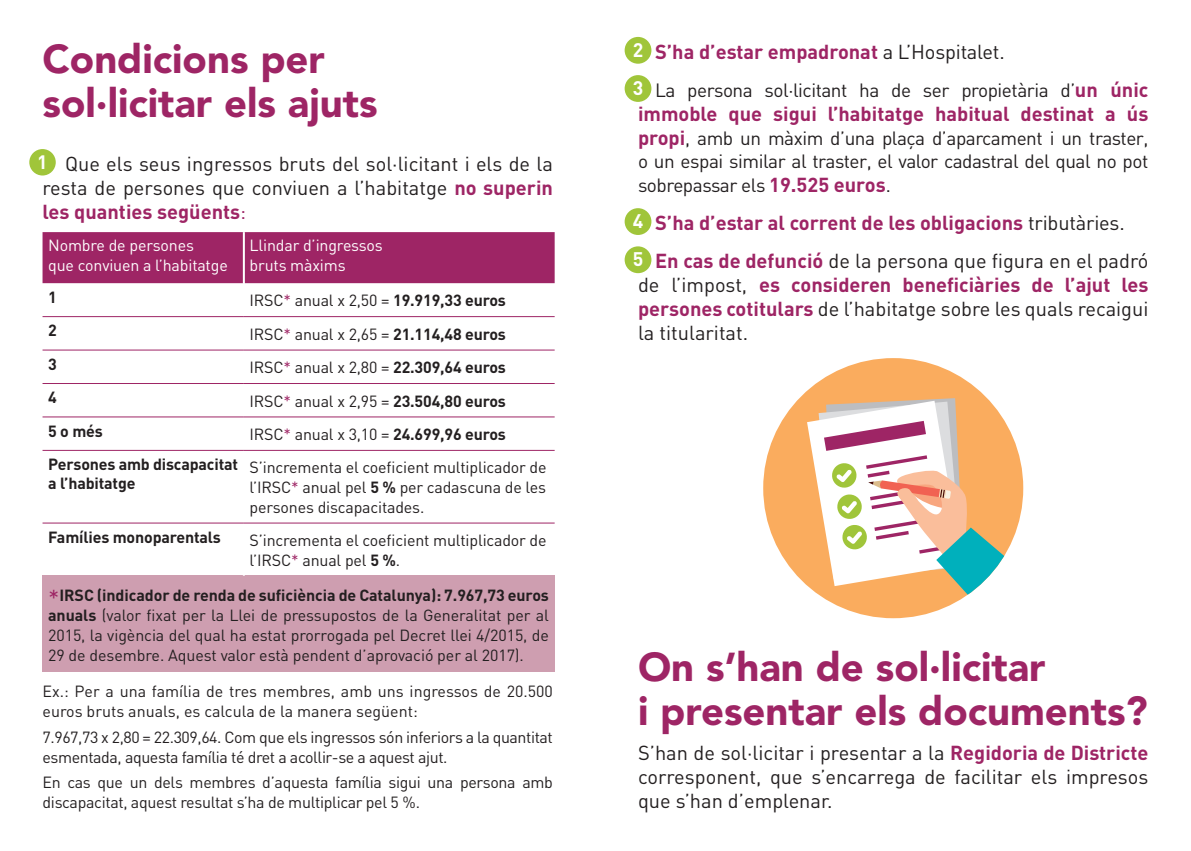
<style>
.page{position:relative;width:1191px;height:851px;background:#fff}
.page>*{position:absolute;margin:0;border:0;box-sizing:border-box;transform-origin:0 0}
.t1{font:900 40px/44px "Avenir LT Std";color:#9e2565}
.t2{font:20px/24px "DIN";color:#231f20;text-align:justify}
.t3{font:700 20px/38.2px "DIN";color:#9e2565}
.t4{font:700 19.4px/38.2px "DIN";color:#fff}
.t5{font:700 19.2px "DIN";color:#fff}
.t6{font:19px/23.4px "DIN";letter-spacing:-.025em;color:#231f20;text-align:justify}
.t7{font:16px/20px "DIN";letter-spacing:-.01em;color:#231f20}
.t8{font:16px/20px "DIN";letter-spacing:-.01em;color:#fff}
.t9{font:700 16px/19.2px "DIN";letter-spacing:-.01em;color:#231f20}
.s1{font-weight:700;color:#9e2565}
.s2{color:#9e2565}
.s3{font-weight:700}
.s4{font-size:24px;color:#9e2565}
.s5{font-weight:400;color:#231f20}
.s6{font-weight:700;font-size:20px;color:#9e2565}
</style>
<div class="page">
<div style="left:624px;top:37px;width:27px;height:27px;background:#a0c53a;border-radius:50%"></div>
<div style="left:624px;top:75px;width:27px;height:27px;background:#a0c53a;border-radius:50%"></div>
<div style="left:624px;top:208px;width:27px;height:27px;background:#a0c53a;border-radius:50%"></div>
<div style="left:624px;top:246px;width:27px;height:27px;background:#a0c53a;border-radius:50%"></div>
<div style="left:43px;top:232px;width:511px;height:51px;background:#9e2565"></div>
<div style="left:43px;top:575px;width:511px;height:97px;background:#ce9eb0"></div>
<hr style="left:243px;top:232px;width:2px;height:51px;background:#fff">
<hr style="left:43px;top:316px;width:201px;height:1px;background:#9e2565">
<hr style="left:244px;top:316px;width:310px;height:1px;background:#9e2565">
<hr style="left:43px;top:349px;width:201px;height:1px;background:#9e2565">
<hr style="left:244px;top:349px;width:310px;height:1px;background:#9e2565">
<hr style="left:43px;top:383px;width:201px;height:1px;background:#9e2565">
<hr style="left:244px;top:383px;width:310px;height:1px;background:#9e2565">
<hr style="left:43px;top:416px;width:201px;height:1px;background:#9e2565">
<hr style="left:244px;top:416px;width:310px;height:1px;background:#9e2565">
<hr style="left:43px;top:450px;width:201px;height:1px;background:#9e2565">
<hr style="left:244px;top:450px;width:310px;height:1px;background:#9e2565">
<hr style="left:43px;top:522px;width:201px;height:1px;background:#9e2565">
<hr style="left:244px;top:522px;width:310px;height:1px;background:#9e2565">
<div style="left:29px;top:149px;width:27px;height:26px;background:#a0c53a;border-radius:50%"></div>
<div style="left:763px;top:358px;width:260px;height:260px;background:#faac5e;border-radius:50%"></div>
<svg style="left:807px;top:398px;width:216px;height:220px"></svg>
<h1 class="t1" style="left:43px;top:37px;width:336px">Condicions per sol·licitar els ajuts</h1>
<p class="t5" style="left:37px;top:149px;width:12px">1</p>
<p class="t2" style="left:43px;top:152px;width:512px;text-indent:23px">Que els seus ingressos bruts del sol·licitant i els de la resta de persones que conviuen a l’habitatge <span class="s1">no superin les quanties següents</span><span class="s2">:</span></p>
<p class="t8" style="left:48px;top:235px;width:181px">Nombre de persones<br>que conviuen a l’habitatge</p>
<p class="t8" style="left:249px;top:235px;width:135px">Llindar d’ingressos bruts màxims</p>
<p class="t9" style="left:48px;top:287px;width:10px">1</p>
<p class="t7" style="left:249px;top:291px;width:258px">IRSC<span class="s2">*</span> anual x 2,50 = <span class="s3">19.919,33 euros</span></p>
<p class="t9" style="left:48px;top:320px;width:10px">2</p>
<p class="t7" style="left:249px;top:324px;width:258px">IRSC<span class="s2">*</span> anual x 2,65 = <span class="s3">21.114,48 euros</span></p>
<p class="t9" style="left:48px;top:354px;width:10px">3</p>
<p class="t7" style="left:249px;top:358px;width:258px">IRSC<span class="s2">*</span> anual x 2,80 = <span class="s3">22.309,64 euros</span></p>
<p class="t9" style="left:48px;top:387px;width:10px">4</p>
<p class="t7" style="left:249px;top:391px;width:258px">IRSC<span class="s2">*</span> anual x 2,95 = <span class="s3">23.504,80 euros</span></p>
<p class="t9" style="left:48px;top:421px;width:56px">5 o més</p>
<p class="t7" style="left:249px;top:424px;width:258px">IRSC<span class="s2">*</span> anual x 3,10 = <span class="s3">24.699,96 euros</span></p>
<p class="t9" style="left:48px;top:454px;width:191px">Persones amb discapacitat a l’habitatge</p>
<p class="t7" style="left:249px;top:457px;width:299px;text-align:justify">S’incrementa el coeficient multiplicador de l’IRSC<span class="s2">*</span> anual pel <span class="s3">5 %</span> per cadascuna de les persones discapacitades.</p>
<p class="t9" style="left:48px;top:527px;width:174px">Famílies monoparentals</p>
<p class="t7" style="left:249px;top:530px;width:299px">S’incrementa el coeficient multiplicador de l’IRSC<span class="s2">*</span> anual pel <span class="s3">5 %</span>.</p>
<p class="t7" style="left:48px;top:585px;width:502px;text-align:justify"><span class="s4">*</span><span class="s3">IRSC (indicador de renda de suficiència de Catalunya): 7.967,73 euros anuals</span> (valor fixat per la Llei de pressupostos de la Generalitat per al 2015, la vigència del qual ha estat prorrogada pel Decret llei 4/2015, de 29 de desembre. Aquest valor està pendent d’aprovació per al 2017).</p>
<p class="t7" style="left:43px;top:681px;width:512px">Ex.: Per a una família de tres membres, amb uns ingressos de 20.500 euros bruts anuals, es calcula de la manera següent:</p>
<p class="t7" style="left:43px;top:727px;width:512px">7.967,73 x 2,80 = 22.309,64. Com que els ingressos són inferiors a la quantitat esmentada, aquesta família té dret a acollir-se a aquest ajut.</p>
<p class="t7" style="left:43px;top:772px;width:512px">En cas que un dels membres d’aquesta família sigui una persona amb discapacitat, aquest resultat s’ha de multiplicar pel 5 %.</p>
<p class="t4" style="left:633px;top:30px;width:12px">2<br>3</p>
<p class="t3" style="left:655px;top:32px;width:351px">S’ha d’estar empadronat <span class="s5">a L’Hospitalet.</span></p>
<p class="t6" style="left:655px;top:79px;width:495px">La persona sol·licitant ha de ser propietària d’<span class="s6">un únic</span></p>
<p class="t3" style="left:638px;top:94px;width:512px">immoble que sigui l’habitatge habitual destinat a ús</p>
<p class="t6" style="left:638px;top:127px;width:512px"><span class="s6">propi</span>, amb un màxim d’una plaça d’aparcament i un traster, o un espai similar al traster, el valor cadastral del qual no pot sobrepassar els <span class="s6">19.525 euros</span>.</p>
<p class="t3" style="left:655px;top:203px;width:495px">S’ha d’estar al corrent de les obligacions <span class="s5">tributàries.<br></span>En cas de defunció <span class="s5">de la persona que figura en el padró</span></p>
<p class="t2" style="left:638px;top:273px;width:512px">de l’impost, <span class="s1">es consideren beneficiàries de l’ajut les persones cotitulars</span> de l’habitatge sobre les quals recaigui la titularitat.</p>
<p class="t4" style="left:633px;top:201px;width:12px">4<br>5</p>
<h1 class="t1" style="left:638px;top:644px;width:511px">On s’han de sol·licitar<br>i presentar els documents?</h1>
<p class="t2" style="left:638px;top:741px;width:512px">S’han de sol·licitar i presentar a la <span class="s1">Regidoria de Districte </span>corresponent, que s’encarrega de facilitar els impresos que s’han d’emplenar.</p>
</div>
